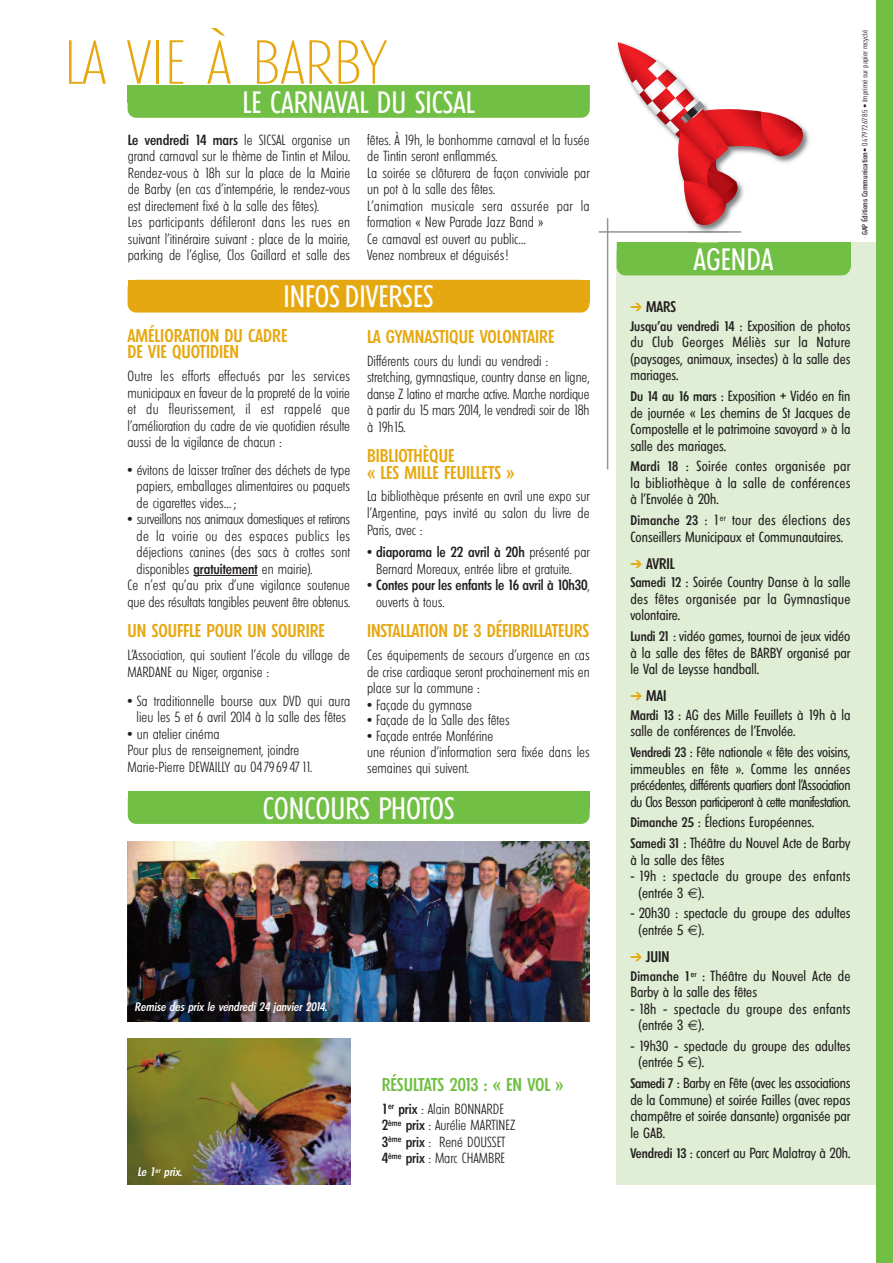
<style>
.page{position:relative;width:893px;height:1263px;background:#fff}
.page>*{position:absolute;margin:0;border:0;box-sizing:border-box;transform-origin:0 0}
.t1{font:200 condensed 60.3px "Limerick";color:#e6a810;scale:1.2 1}
.t2{font:condensed 30px "Limerick";color:#fff}
.t3{font:500 condensed 18px/16.5px "Limerick";color:#e6a810}
.t4{font:500 condensed 18px "Limerick";color:#71bf44}
.t5{font:500 condensed 15px "Limerick";color:#231f20}
.t6{font:300 condensed 14.25px/16.5px "Limerick";color:#231f20}
.t7{font:condensed 14.25px/16.5px "Limerick";color:#231f20;text-align:justify}
.t8{font:condensed 14.25px/16.5px "Limerick";letter-spacing:.02em;color:#231f20}
.t9{font:500 condensed 14.25px/16.5px "Limerick";letter-spacing:-.005em;color:#231f20}
.t10{font:300 condensed 14.25px "Limerick";letter-spacing:-.02em;color:#231f20}
.t11{font:300 condensed 14.25px "Limerick";letter-spacing:.02em;color:#231f20}
.t12{font:italic 500 condensed 12px "Limerick";color:#fff}
.t13{font:7.5px "DIN Cond";letter-spacing:-.01em;color:#231f20;scale:1.25 1}
.s1{font-weight:500}
.s2{font-weight:800;font-stretch:normal}
.s3{font-weight:300}
.s4{font-weight:500;font-size:13.5px}
</style>
<div class="page">
<div style="left:617px;top:243px;width:259px;height:942px;background:#dfeed4"></div>
<hr style="left:607px;top:218px;width:1px;height:251px;background:#939598">
<hr style="left:599px;top:231px;width:142px;height:2px;background:#939598">
<div style="left:876px;top:0;width:17px;height:1263px;background:#71bf44"></div>
<div style="left:128px;top:85px;width:462px;height:33px;background:#71bf44;border-radius:9px"></div>
<div style="left:617px;top:243px;width:233px;height:32px;background:#71bf44;border-radius:9px"></div>
<img style="left:688px;top:242px;width:40px;height:1px">
<img style="left:687px;top:231px;width:43px;height:2px">
<img style="left:584px;top:85px;width:6px;height:32px">
<svg style="left:618px;top:42px;width:187px;height:185px"></svg>
<div style="left:128px;top:280px;width:461px;height:33px;background:#e6a810;border-radius:9px"></div>
<hr style="left:193px;top:575px;width:65px;height:1px;background:#231f20">
<div style="left:128px;top:791px;width:462px;height:33px;background:#71bf44;border-radius:9px"></div>
<img style="left:128px;top:841px;width:462px;height:181px">
<img style="left:128px;top:1038px;width:223px;height:147px">
<h1 class="t1" style="left:64px;top:28px;width:270px">LA VIE À BARBY</h1>
<h2 class="t2" style="left:243px;top:85px;width:234px">LE CARNAVAL DU SICSAL</h2>
<p class="t6" style="left:128px;top:132px;width:224px"><span class="s1">Le vendredi 14 mars</span> le SICSAL organise un grand carnaval sur le thème de Tintin et Milou.<br>Rendez-vous à 18h sur la place de la Mairie de Barby (en cas d’intempérie, le rendez-vous est directement fixé à la salle des fêtes).<br>Les participants défileront dans les rues en suivant l’itinéraire suivant : place de la mairie, parking de l’église, Clos Gaillard et salle des</p>
<p class="t6" style="left:367px;top:132px;width:224px">fêtes. À 19h, le bonhomme carnaval et la fusée de Tintin seront enflammés.<br>La soirée se clôturera de façon conviviale par un pot à la salle des fêtes.<br>L’animation musicale sera assurée par la formation « New Parade Jazz Band »<br>Ce carnaval est ouvert au public…<br>Venez nombreux et déguisés!</p>
<h2 class="t2" style="left:283px;top:279px;width:152px">INFOS DIVERSES</h2>
<p class="t3" style="left:128px;top:327px;width:161px">AMÉLIORATION DU CADRE<br>DE VIE QUOTIDIEN</p>
<p class="t6" style="left:128px;top:368px;width:224px;text-align:justify">Outre les efforts effectués par les services municipaux en faveur de la propreté de la voirie et du fleurissement, il est rappelé que l’amélioration du cadre de vie quotidien résulte aussi de la vigilance de chacun :</p>
<p class="t6" style="left:137px;top:462px;width:215px;text-align:justify;text-indent:-9px"><span class="s2">•</span> évitons de laisser traîner des déchets de type papiers, emballages alimentaires ou paquets de cigarettes vides…;</p>
<p class="t10" style="left:128px;top:511px;width:224px"><span class="s2">•</span> surveillons nos animaux domestiques et retirons</p>
<p class="t11" style="left:137px;top:528px;width:215px">de la voirie ou des espaces publics les</p>
<p class="t6" style="left:137px;top:544px;width:215px">déjections canines (des sacs à crottes sont</p>
<p class="t6" style="left:137px;top:561px;width:177px">disponibles <span class="s1">gratuitement</span> en mairie).</p>
<p class="t6" style="left:128px;top:577px;width:224px">Ce n’est qu’au prix d’une vigilance soutenue</p>
<p class="t6" style="left:128px;top:594px;width:224px">que des résultats tangibles peuvent être obtenus.</p>
<p class="t3" style="left:128px;top:623px;width:199px">UN SOUFFLE POUR UN SOURIRE</p>
<p class="t6" style="left:128px;top:647px;width:224px">L’Association, qui soutient l’école du village de<br>MARDANE au Niger, organise :</p>
<p class="t6" style="left:128px;top:693px;width:224px;text-align:center"><span class="s2">•</span> Sa traditionnelle bourse aux DVD qui aura lieu les 5 et 6 avril 2014 à la salle des fêtes</p>
<p class="t6" style="left:128px;top:726px;width:186px"><span class="s2">•</span> un atelier cinéma<br>Pour plus de renseignement, joindre<br>Marie-Pierre DEWAILLY au 0479694711.</p>
<p class="t3" style="left:367px;top:328px;width:189px">LA GYMNASTIQUE VOLONTAIRE</p>
<p class="t6" style="left:367px;top:353px;width:224px">Différents cours du lundi au vendredi : stretching, gymnastique, country danse en ligne, danse Z latino et marche active. Marche nordique à partir du 15 mars 2014, le vendredi soir de 18h à 19h15.</p>
<p class="t3" style="left:367px;top:448px;width:149px">BIBLIOTHÈQUE<br>« LES MILLE FEUILLETS »</p>
<p class="t6" style="left:367px;top:488px;width:224px;text-align:justify">La bibliothèque présente en avril une expo sur l'Argentine, pays invité au salon du livre de Paris, avec :</p>
<p class="t6" style="left:376px;top:544px;width:215px;text-indent:-9px"><span class="s2">•</span> <span class="s1">diaporama le 22 avril à 20h</span> présenté par<br>Bernard Moreaux, entrée libre et gratuite.</p>
<p class="t9" style="left:376px;top:577px;width:215px;text-indent:-9px"><span class="s2">•</span> Contes pour les enfants le 16 avril à 10h30<span class="s3">, ouverts à tous.</span></p>
<p class="t3" style="left:367px;top:623px;width:224px">INSTALLATION DE 3 DÉFIBRILLATEURS</p>
<p class="t6" style="left:367px;top:647px;width:224px;text-align:justify">Ces équipements de secours d’urgence en cas de crise cardiaque seront prochainement mis en place sur la commune :</p>
<p class="t6" style="left:367px;top:696px;width:106px"><span class="s2">•</span> Façade du gymnase</p>
<p class="t6" style="left:367px;top:712px;width:144px"><span class="s2">•</span> Façade de la Salle des fêtes</p>
<p class="t6" style="left:367px;top:728px;width:224px;line-height:15.8px"><span class="s2">•</span> Façade entrée Monférine<br>une réunion d’information sera fixée dans les semaines qui suivent.</p>
<h2 class="t2" style="left:263px;top:791px;width:193px">CONCOURS PHOTOS</h2>
<p class="t12" style="left:135px;top:999px;width:194px">Remise des prix le vendredi 24 janvier 2014.</p>
<p class="t12" style="left:137px;top:1165px;width:46px">Le 1<sup>er</sup> prix.</p>
<p class="t4" style="left:382px;top:1074px;width:183px">RÉSULTATS 2013 : « EN VOL »</p>
<p class="t6" style="left:382px;top:1100px;width:135px"><span class="s1">1</span><sup>er</sup> <span class="s1">prix</span> : Alain BONNARDE<br><span class="s1">2</span><sup>ème</sup> <span class="s1">prix</span> : Aurélie MARTINEZ<br><span class="s1">3</span><sup>ème</sup> <span class="s1">prix</span> : René DOUSSET<br><span class="s1">4</span><sup>ème</sup> <span class="s1">prix</span> : Marc CHAMBRE</p>
<h2 class="t2" style="left:694px;top:242px;width:81px">AGENDA</h2>
<p class="t13" style="left:862px;top:235px;width:166px;rotate:-90deg"><span class="s1">GAP Éditions Communication</span>• 0479726785 • Imprimé sur papier recyclé</p>
<p class="t5" style="left:646px;top:298px;width:32px">MARS</p>
<p class="t7" style="left:630px;top:318px;width:222px"><span class="s4">Jusqu’au vendredi 14</span> : Exposition de photos du Club Georges Méliès sur la Nature (paysages, animaux, insectes) à la salle des mariages.</p>
<p class="t7" style="left:630px;top:388px;width:222px"><span class="s4">Du 14 au 16 mars</span> : Exposition + Vidéo en fin de journée « Les chemins de St Jacques de Compostelle et le patrimoine savoyard » à la salle des mariages.</p>
<p class="t7" style="left:630px;top:458px;width:222px"><span class="s4">Mardi 18</span> : Soirée contes organisée par la bibliothèque à la salle de conférences à l’Envolée à 20h.</p>
<p class="t7" style="left:630px;top:512px;width:222px"><span class="s4">Dimanche 23</span> : 1<sup>er</sup> tour des élections des<br>Conseillers Municipaux et Communautaires.</p>
<p class="t5" style="left:646px;top:555px;width:30px">AVRIL</p>
<p class="t7" style="left:630px;top:574px;width:222px"><span class="s4">Samedi 12</span> : Soirée Country Danse à la salle des fêtes organisée par la Gymnastique volontaire.</p>
<p class="t7" style="left:630px;top:628px;width:222px"><span class="s4">Lundi 21</span> : vidéo games, tournoi de jeux vidéo à la salle des fêtes de BARBY organisé par le Val de Leysse handball.</p>
<p class="t5" style="left:646px;top:687px;width:22px">MAI</p>
<p class="t7" style="left:630px;top:707px;width:222px"><span class="s4">Mardi 13</span> : AG des Mille Feuillets à 19h à la salle de conférences de l’Envolée.</p>
<p class="t7" style="left:630px;top:744px;width:222px"><span class="s4">Vendredi 23</span> : Fête nationale « fête des voisins, immeubles en fête ». Comme les années précédentes, différents quartiers dont l’Association du Clos Besson participeront à cette manifestation.</p>
<p class="t7" style="left:630px;top:812px;width:222px;line-height:20.7px"><span class="s4">Dimanche 25</span> : Élections Européennes.<br><span class="s4">Samedi 31</span> : Théâtre du Nouvel Acte de Barby</p>
<p class="t7" style="left:630px;top:851px;width:96px">à la salle des fêtes</p>
<p class="t8" style="left:639px;top:868px;width:213px;text-indent:-8px">- 19h : spectacle du groupe des enfants (entrée 3 ).</p>
<p class="t7" style="left:639px;top:905px;width:213px;text-indent:-8px">- 20h30 : spectacle du groupe des adultes (entrée 5 ).</p>
<p class="t5" style="left:646px;top:948px;width:25px">JUIN</p>
<p class="t7" style="left:630px;top:967px;width:222px"><span class="s4">Dimanche 1</span><sup>er</sup> : Théâtre du Nouvel Acte de<br>Barby à la salle des fêtes</p>
<p class="t8" style="left:639px;top:1000px;width:213px;text-indent:-8px">- 18h - spectacle du groupe des enfants (entrée 3 ).</p>
<p class="t7" style="left:639px;top:1038px;width:213px;text-indent:-8px">- 19h30 - spectacle du groupe des adultes (entrée 5 ).</p>
<p class="t7" style="left:630px;top:1075px;width:222px"><span class="s4">Samedi 7</span> : Barby en Fête (avec les associations de la Commune) et soirée Failles (avec repas champêtre et soirée dansante) organisée par le GAB.</p>
<p class="t7" style="left:630px;top:1145px;width:222px"><span class="s4">Vendredi 13</span> : concert au Parc Malatray à 20h.</p>
</div>
